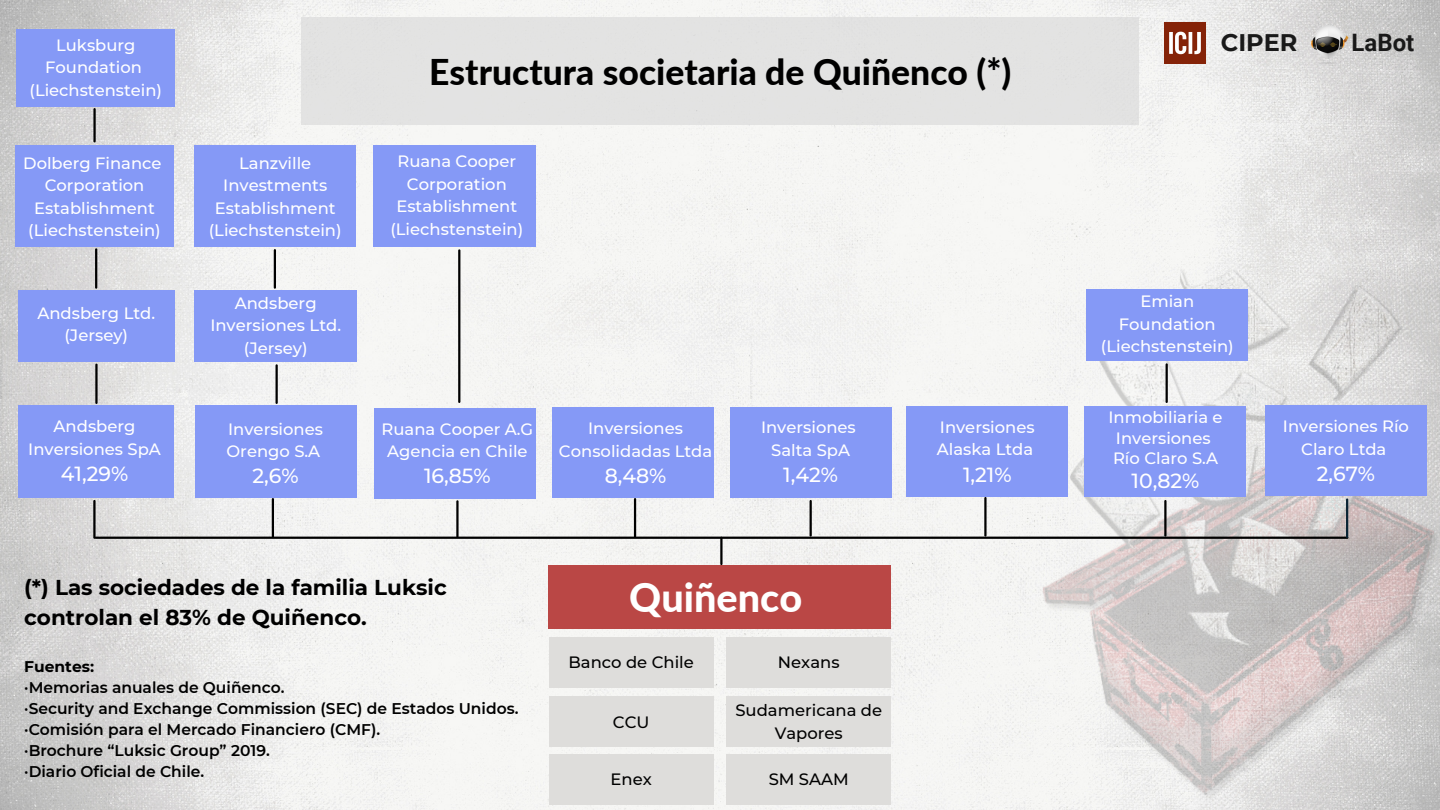
<style>
.page{position:relative;width:1440px;height:810px;background:#fff}
.page>*{position:absolute;margin:0;border:0;box-sizing:border-box;transform-origin:0 0}
.t1{font:800 39.6px "Lato";color:#fff}
.t2{font:800 35.5px "Lato";color:#000}
.t3{font:700 24px "Montserrat";color:#191919}
.t4{font:700 24px "Roboto";color:#191919}
.t5{font:700 21.5px/30px "Montserrat";color:#000}
.t6{font:500 20.4px "Montserrat";color:#fff}
.t7{font:500 16.4px/22.5px "Montserrat";color:#fff;text-align:center}
.t8{font:500 16.4px/22.5px "Montserrat";color:#000;text-align:center}
.t9{font:600 15.5px "Montserrat";color:#000}
.t10{font:700 15.5px "Montserrat";color:#000}
</style>
<div class="page">
<img style="left:0;top:0;width:1440px;height:810px">
<img style="left:789px;top:84px;width:651px;height:726px">
<div style="left:301px;top:17px;width:838px;height:108px;background:#e3e3e2"></div>
<div style="left:548px;top:565px;width:343px;height:64px;background:#ba4745"></div>
<div style="left:549px;top:637px;width:165px;height:51px;background:#dedddb"></div>
<div style="left:16px;top:29px;width:159px;height:78px;background:#8599f6"></div>
<div style="left:16px;top:145px;width:158px;height:102px;background:#8599f6"></div>
<div style="left:18px;top:290px;width:157px;height:72px;background:#8599f6"></div>
<div style="left:194px;top:290px;width:163px;height:72px;background:#8599f6"></div>
<div style="left:194px;top:145px;width:162px;height:102px;background:#8599f6"></div>
<div style="left:1086px;top:289px;width:162px;height:72px;background:#8599f6"></div>
<div style="left:18px;top:405px;width:156px;height:92px;background:#8599f6"></div>
<div style="left:195px;top:405px;width:162px;height:92px;background:#8599f6"></div>
<div style="left:374px;top:408px;width:162px;height:91px;background:#8599f6"></div>
<div style="left:552px;top:407px;width:162px;height:91px;background:#8599f6"></div>
<div style="left:730px;top:407px;width:162px;height:91px;background:#8599f6"></div>
<div style="left:906px;top:407px;width:162px;height:90px;background:#8599f6"></div>
<div style="left:1084px;top:407px;width:162px;height:90px;background:#8599f6"></div>
<div style="left:1265px;top:405px;width:162px;height:91px;background:#8599f6"></div>
<div style="left:373px;top:145px;width:162px;height:102px;background:#8599f6"></div>
<hr style="left:96px;top:537px;width:1251px;height:2px;background:#000">
<hr style="left:95px;top:365px;width:3px;height:38px;background:#000">
<hr style="left:95px;top:249px;width:2px;height:39px;background:#000">
<hr style="left:93px;top:109px;width:3px;height:32px;background:#000">
<hr style="left:276px;top:365px;width:2px;height:38px;background:#000">
<hr style="left:274px;top:250px;width:2px;height:38px;background:#000">
<hr style="left:458px;top:250px;width:2px;height:152px;background:#000">
<hr style="left:1166px;top:364px;width:2px;height:38px;background:#000">
<hr style="left:1164px;top:501px;width:3px;height:35px;background:#000">
<hr style="left:1346px;top:500px;width:2px;height:37px;background:#092334">
<hr style="left:984px;top:498px;width:3px;height:38px;background:#000">
<hr style="left:810px;top:501px;width:2px;height:35px;background:#000">
<hr style="left:634px;top:499px;width:2px;height:38px;background:#000">
<hr style="left:456px;top:501px;width:3px;height:36px;background:#000">
<hr style="left:272px;top:499px;width:2px;height:38px;background:#000">
<hr style="left:93px;top:501px;width:3px;height:37px;background:#000">
<hr style="left:720px;top:538px;width:3px;height:26px;background:#000">
<img style="left:1164px;top:22px;width:42px;height:41px">
<img style="left:1300px;top:22px;width:51px;height:46px">
<div style="left:549px;top:696px;width:165px;height:51px;background:#dedddb"></div>
<div style="left:549px;top:754px;width:165px;height:51px;background:#dedddb"></div>
<div style="left:726px;top:637px;width:165px;height:51px;background:#dedddb"></div>
<div style="left:726px;top:696px;width:165px;height:51px;background:#dedddb"></div>
<div style="left:726px;top:754px;width:165px;height:51px;background:#dedddb"></div>
<p class="t7" style="left:45px;top:34px;width:98px">Luksburg<br>Foundation</p>
<p class="t7" style="left:30px;top:79px;width:134px">(Liechstenstein)</p>
<p class="t7" style="left:23px;top:152px;width:140px">Dolberg Finance</p>
<p class="t7" style="left:34px;top:174px;width:122px">Corporation<br>Establishment</p>
<p class="t7" style="left:28px;top:219px;width:134px">(Liechstenstein)</p>
<p class="t7" style="left:37px;top:302px;width:119px">Andsberg Ltd.</p>
<p class="t7" style="left:64px;top:324px;width:65px">(Jersey)</p>
<p class="t7" style="left:28px;top:415px;width:134px">Andsberg<br>Inversiones SpA</p>
<p class="t6" style="left:61px;top:461px;width:69px">41,29%</p>
<p class="t7" style="left:209px;top:152px;width:134px">Lanzville<br>Investments<br>Establishment (Liechstenstein)</p>
<p class="t7" style="left:210px;top:292px;width:132px">Andsberg<br>Inversiones Ltd.</p>
<p class="t7" style="left:244px;top:337px;width:65px">(Jersey)</p>
<p class="t7" style="left:227px;top:418px;width:98px;text-align:left">Inversiones<br>Orengo S.A</p>
<p class="t6" style="left:253px;top:464px;width:48px">2,6%</p>
<p class="t2" style="left:429px;top:50px;width:584px">Estructura societaria de Quiñenco (*)</p>
<p class="t7" style="left:396px;top:150px;width:122px">Ruana Cooper<br>Corporation<br>Establishment</p>
<p class="t7" style="left:390px;top:217px;width:134px">(Liechstenstein)</p>
<p class="t7" style="left:382px;top:418px;width:153px">Ruana Cooper A.G<br>Agencia en Chile</p>
<p class="t6" style="left:424px;top:464px;width:68px">16,85%</p>
<p class="t7" style="left:559px;top:417px;width:155px">Inversiones<br>Consolidadas Ltda</p>
<p class="t6" style="left:605px;top:463px;width:63px">8,48%</p>
<p class="t7" style="left:761px;top:416px;width:96px">Inversiones</p>
<p class="t7" style="left:771px;top:438px;width:80px">Salta SpA</p>
<p class="t6" style="left:783px;top:462px;width:56px">1,42%</p>
<p class="t7" style="left:937px;top:416px;width:99px;text-align:left">Inversiones<br>Alaska Ltda</p>
<p class="t6" style="left:963px;top:462px;width:50px">1,21%</p>
<p class="t5" style="left:24px;top:572px;width:424px">(*) Las sociedades de la familia Luksic controlan el 83% de Quiñenco.</p>
<p class="t10" style="left:24px;top:657px;width:71px">Fuentes:</p>
<p class="t9" style="left:24px;top:678px;width:262px">·Memorias anuales de Quiñenco.</p>
<p class="t9" style="left:24px;top:699px;width:496px">·Security and Exchange Commission (SEC) de Estados Unidos.</p>
<p class="t9" style="left:24px;top:720px;width:357px">·Comisión para el Mercado Financiero (CMF).</p>
<p class="t9" style="left:24px;top:741px;width:247px">·Brochure “Luksic Group” 2019.</p>
<p class="t9" style="left:24px;top:762px;width:182px">·Diario Oficial de Chile.</p>
<p class="t1" style="left:629px;top:573px;width:175px">Quiñenco</p>
<p class="t8" style="left:569px;top:651px;width:127px">Banco de Chile</p>
<p class="t8" style="left:613px;top:710px;width:38px">CCU</p>
<p class="t8" style="left:611px;top:768px;width:43px">Enex</p>
<p class="t8" style="left:778px;top:651px;width:63px">Nexans</p>
<p class="t8" style="left:735px;top:699px;width:148px">Sudamericana de<br>Vapores</p>
<p class="t8" style="left:769px;top:768px;width:82px">SM SAAM</p>
<p class="t3" style="left:1221px;top:28px;width:78px">CIPER</p>
<p class="t4" style="left:1352px;top:29px;width:64px">LaBot</p>
<p class="t7" style="left:1119px;top:290px;width:99px">Emian<br>Foundation</p>
<p class="t7" style="left:1101px;top:335px;width:134px">(Liechstenstein)</p>
<p class="t7" style="left:1108px;top:408px;width:116px;line-height:20.2px">Inmobiliaria e<br>Inversiones</p>
<p class="t7" style="left:1113px;top:447px;width:106px">Río Claro S.A</p>
<p class="t6" style="left:1132px;top:468px;width:69px">10,82%</p>
<p class="t7" style="left:1283px;top:415px;width:128px">Inversiones Río<br>Claro Ltda</p>
<p class="t6" style="left:1317px;top:461px;width:60px">2,67%</p>
</div>
